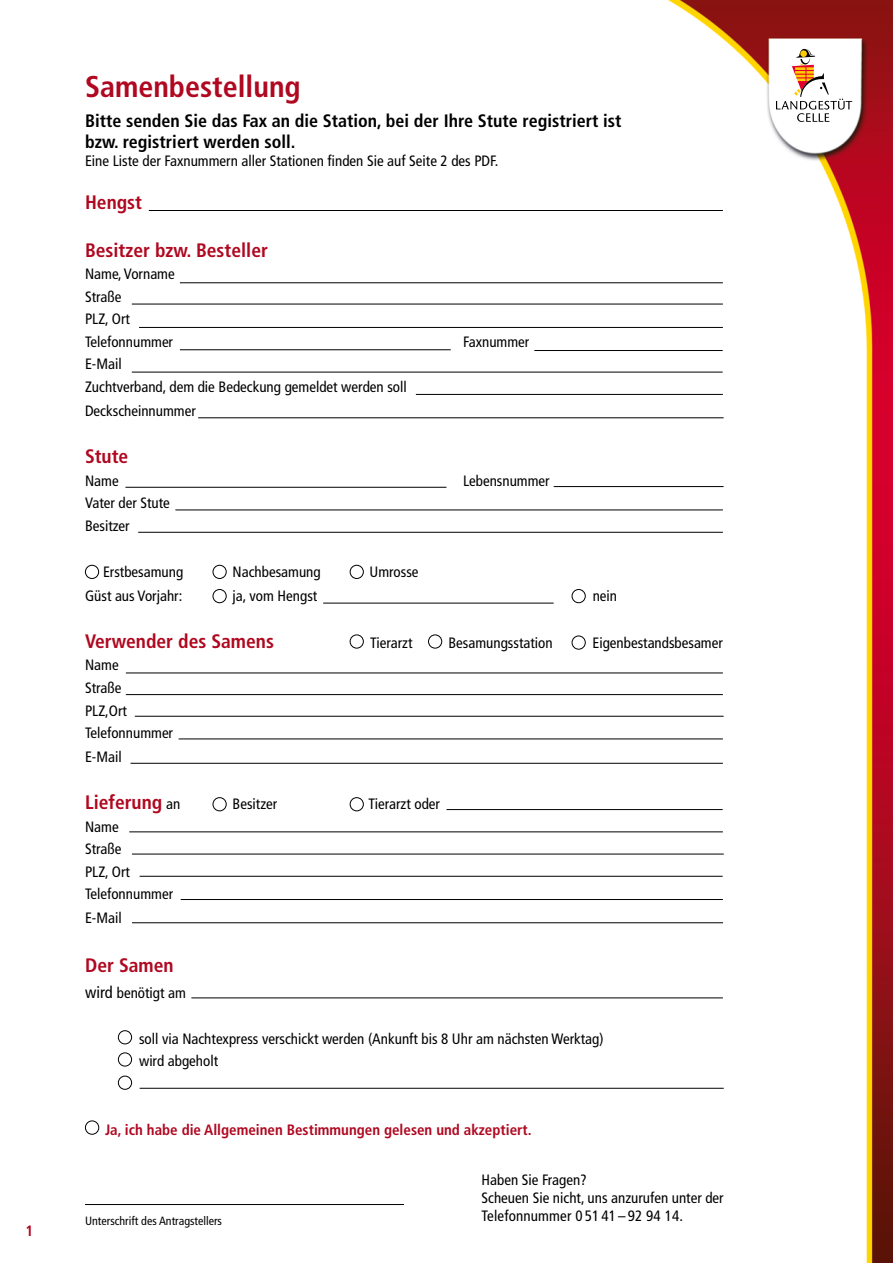
<style>
.page{position:relative;width:893px;height:1263px;background:#fff}
.page>*{position:absolute;margin:0;border:0;box-sizing:border-box;transform-origin:0 0}
.t1{font:700 condensed 30px "Frutiger";color:#af0820}
.t2{font:700 condensed 19.5px "Frutiger";color:#af0820}
.t3{font:700 condensed 18px/21.6px "Frutiger";color:#000}
.t4{font:condensed 15px/22.5px "Frutiger";color:#000}
.t5{font:700 condensed 15px "Frutiger";color:#af0820}
.t6{font:condensed 12px "Frutiger";color:#000}
.s1{font-weight:400;font-size:15px;color:#000}
.s2{font-size:16.5px}
</style>
<div class="page">
<img style="left:84px;top:0;width:809px;height:1263px">
<svg style="left:776px;top:49px;width:76px;height:73px"></svg>
<div style="left:800px;top:50px;width:7px;height:7px;background:#fc0;border-radius:50%"></div>
<hr style="left:180px;top:282px;width:543px;height:1px;background:#000">
<hr style="left:132px;top:304px;width:591px;height:1px;background:#000">
<hr style="left:139px;top:327px;width:584px;height:1px;background:#000">
<hr style="left:180px;top:349px;width:271px;height:1px;background:#000">
<hr style="left:132px;top:372px;width:591px;height:1px;background:#000">
<hr style="left:416px;top:394px;width:307px;height:1px;background:#000">
<hr style="left:149px;top:210px;width:574px;height:1px;background:#000">
<hr style="left:125px;top:487px;width:321px;height:1px;background:#000">
<hr style="left:175px;top:510px;width:548px;height:1px;background:#000">
<hr style="left:138px;top:532px;width:585px;height:1px;background:#000">
<hr style="left:126px;top:672px;width:597px;height:1px;background:#000">
<hr style="left:126px;top:694px;width:597px;height:1px;background:#000">
<hr style="left:135px;top:716px;width:589px;height:1px;background:#000">
<hr style="left:179px;top:738px;width:544px;height:1px;background:#000">
<hr style="left:131px;top:763px;width:592px;height:1px;background:#000">
<hr style="left:129px;top:831px;width:594px;height:1px;background:#000">
<hr style="left:132px;top:922px;width:591px;height:1px;background:#000">
<hr style="left:132px;top:854px;width:592px;height:1px;background:#000">
<hr style="left:140px;top:876px;width:583px;height:1px;background:#000">
<hr style="left:181px;top:899px;width:542px;height:1px;background:#000">
<hr style="left:191px;top:997px;width:532px;height:1px;background:#000">
<hr style="left:554px;top:486px;width:170px;height:1px;background:#000">
<div style="left:85px;top:565px;width:14px;height:14px;border:1px solid #000;border-radius:50%"></div>
<div style="left:213px;top:565px;width:14px;height:14px;border:1px solid #000;border-radius:50%"></div>
<div style="left:350px;top:565px;width:14px;height:14px;border:1px solid #000;border-radius:50%"></div>
<div style="left:572px;top:589px;width:14px;height:14px;border:1px solid #000;border-radius:50%"></div>
<div style="left:213px;top:589px;width:14px;height:14px;border:1px solid #000;border-radius:50%"></div>
<hr style="left:140px;top:1088px;width:584px;height:1px;background:#000">
<div style="left:118px;top:1076px;width:14px;height:14px;border:1px solid #000;border-radius:50%"></div>
<div style="left:118px;top:1052px;width:14px;height:14px;border:1px solid #000;border-radius:50%"></div>
<div style="left:118px;top:1030px;width:14px;height:14px;border:1px solid #000;border-radius:50%"></div>
<div style="left:213px;top:797px;width:14px;height:14px;border:1px solid #000;border-radius:50%"></div>
<div style="left:350px;top:797px;width:14px;height:14px;border:1px solid #000;border-radius:50%"></div>
<div style="left:85px;top:1120px;width:14px;height:15px;border:1px solid #000;border-radius:50%"></div>
<hr style="left:85px;top:1204px;width:319px;height:1px;background:#000">
<hr style="left:446px;top:809px;width:277px;height:1px;background:#000">
<div style="left:428px;top:634px;width:14px;height:14px;border:1px solid #000;border-radius:50%"></div>
<div style="left:350px;top:634px;width:14px;height:14px;border:1px solid #000;border-radius:50%"></div>
<div style="left:572px;top:636px;width:14px;height:13px;border:1px solid #000;border-radius:50%"></div>
<hr style="left:534px;top:350px;width:189px;height:1px;background:#000">
<hr style="left:198px;top:417px;width:526px;height:1px;background:#000">
<hr style="left:323px;top:603px;width:231px;height:1px;background:#000">
<p class="t5" style="left:26px;top:1222px;width:9px">1</p>
<h1 class="t1" style="left:85px;top:69px;width:217px">Samenbestellung</h1>
<p class="t3" style="left:85px;top:110px;width:538px">Bitte senden Sie das Fax an die Station, bei der Ihre Stute registriert ist bzw. registriert werden soll.</p>
<p class="t4" style="left:85px;top:150px;width:415px">Eine Liste der Faxnummern aller Stationen finden Sie auf Seite 2 des PDF.</p>
<h2 class="t2" style="left:85px;top:191px;width:59px">Hengst</h2>
<h2 class="t2" style="left:85px;top:238px;width:184px">Besitzer bzw. Besteller</h2>
<p class="t4" style="left:85px;top:263px;width:91px">Name, Vorname<br>Straße<br>PLZ, Ort<br>Telefonnummer</p>
<p class="t4" style="left:463px;top:330px;width:68px">Faxnummer</p>
<p class="t4" style="left:85px;top:353px;width:323px">E-Mail<br>Zuchtverband, dem die Bedeckung gemeldet werden soll</p>
<p class="t4" style="left:85px;top:399px;width:112px">Deckscheinnummer</p>
<h2 class="t2" style="left:85px;top:445px;width:45px">Stute</h2>
<p class="t4" style="left:85px;top:469px;width:35px">Name</p>
<p class="t4" style="left:463px;top:469px;width:88px">Lebensnummer</p>
<p class="t4" style="left:85px;top:492px;width:86px">Vater der Stute<br>Besitzer</p>
<p class="t4" style="left:103px;top:560px;width:82px">Erstbesamung</p>
<p class="t4" style="left:233px;top:560px;width:90px">Nachbesamung</p>
<p class="t4" style="left:369px;top:560px;width:51px">Umrosse</p>
<p class="t4" style="left:85px;top:584px;width:99px">Güst aus Vorjahr:</p>
<p class="t4" style="left:233px;top:584px;width:86px">ja, vom Hengst</p>
<p class="t4" style="left:593px;top:584px;width:26px">nein</p>
<h2 class="t2" style="left:85px;top:630px;width:190px">Verwender des Samens</h2>
<p class="t4" style="left:370px;top:632px;width:44px">Tierarzt</p>
<p class="t4" style="left:448px;top:632px;width:106px">Besamungsstation</p>
<p class="t4" style="left:592px;top:632px;width:132px">Eigenbestandsbesamer</p>
<p class="t4" style="left:85px;top:654px;width:90px">Name<br>Straße<br>PLZ,Ort<br>Telefonnummer</p>
<p class="t4" style="left:85px;top:746px;width:38px">E-Mail</p>
<h2 class="t2" style="left:85px;top:791px;width:97px">Lieferung <span class="s1">an</span></h2>
<p class="t4" style="left:233px;top:793px;width:46px">Besitzer</p>
<p class="t4" style="left:369px;top:793px;width:73px">Tierarzt oder</p>
<p class="t4" style="left:85px;top:815px;width:90px">Name<br>Straße<br>PLZ, Ort<br>Telefonnummer</p>
<p class="t4" style="left:85px;top:907px;width:38px">E-Mail</p>
<h2 class="t2" style="left:85px;top:954px;width:90px">Der Samen</h2>
<p class="t4" style="left:85px;top:981px;width:102px"><span class="s2">wird</span> benötigt am</p>
<p class="t4" style="left:139px;top:1027px;width:466px">soll via Nachtexpress verschickt werden (Ankunft bis 8 Uhr am nächsten Werktag) wird abgeholt</p>
<p class="t5" style="left:105px;top:1120px;width:428px">Ja, ich habe die Allgemeinen Bestimmungen gelesen und akzeptiert.</p>
<p class="t6" style="left:85px;top:1213px;width:139px">Unterschrift des Antragstellers</p>
<p class="t4" style="left:482px;top:1171px;width:244px;line-height:18px">Haben Sie Fragen?<br>Scheuen Sie nicht, uns anzurufen unter der<br>Telefonnummer 0 51 41 – 92 94 14.</p>
</div>
